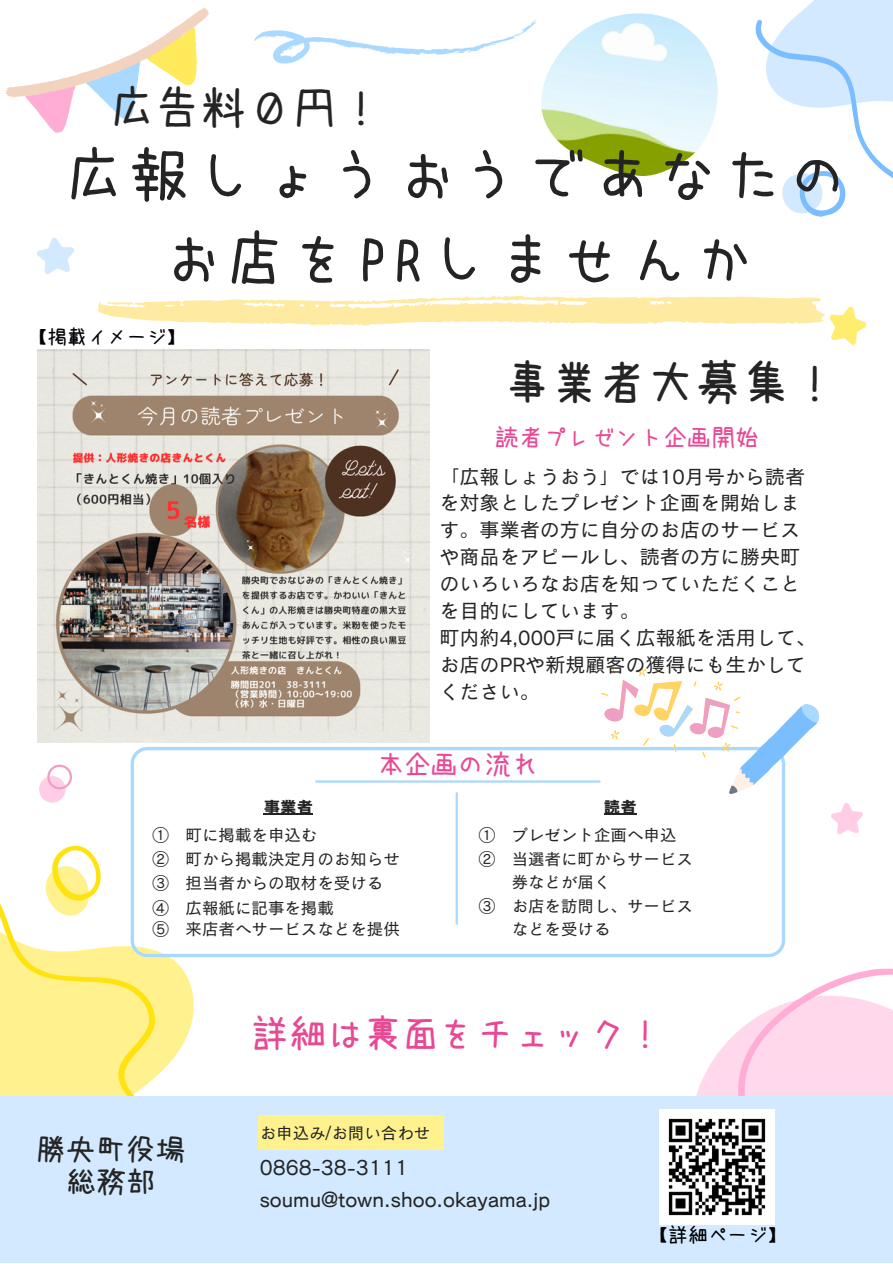
<style>
.page{position:relative;width:893px;height:1264px;background:#fff}
.page>*{position:absolute;margin:0;border:0;box-sizing:border-box;transform-origin:0 0}
.t1{font:60px/83.2px "Generic 0";letter-spacing:.1em;color:#242424;text-align:center}
.t2{font:48px "Generic 0";color:#242424}
.t3{font:45.75px "Generic 0";color:#242424}
.t4{font:37.5px "Generic 0";color:#e84894}
.t5{font:30px/32.5px "Generic 0";color:#242424;text-align:center}
.t6{font:27px "Generic 0";color:#e84894}
.t7{font:24px "Generic 0";color:#e84894}
.t8{font:21.15px "Generic 1";color:#242424}
.t9{font:21px "Generic 1";color:#242424}
.t10{font:20.1px/26.8px "Generic 1";color:#242424}
.t11{font:19.8px "Generic 0";color:#000}
.t12{font:16.5px/24.5px "Generic 1";color:#242424}
.t13{font:16.5px "Generic 2";color:#242424}
</style>
<div class="page">
<svg style="left:755px;top:0;width:137px;height:217px"></svg>
<svg style="left:696px;top:1047px;width:27px;height:49px"></svg>
<svg style="left:723px;top:968px;width:169px;height:128px;fill:#ffd8eb"></svg>
<svg style="left:0;top:832px;width:190px;height:264px;fill:#fff28e"></svg>
<svg style="left:6px;top:7px;width:203px;height:126px"></svg>
<img style="left:541px;top:13px;width:177px;height:163px">
<svg style="left:37px;top:238px;width:37px;height:36px"></svg>
<svg style="left:98px;top:295px;width:769px;height:50px"></svg>
<svg style="left:831px;top:803px;width:32px;height:31px"></svg>
<div style="left:0;top:1096px;width:892px;height:166px;background:#d2e9ff"></div>
<div style="left:258px;top:1115px;width:186px;height:34px;background:#fff28e"></div>
<svg style="left:131px;top:747px;width:654px;height:210px"></svg>
<hr style="left:316px;top:780px;width:283px;height:2px;background:#a9d9ff">
<hr style="left:455px;top:793px;width:3px;height:130px;background:#a9d9ff">
<svg style="left:601px;top:666px;width:218px;height:128px"></svg>
<svg style="left:254px;top:19px;width:283px;height:44px"></svg>
<div style="left:39px;top:776px;width:27px;height:26px;background:#ffcde5;border-radius:50%"></div>
<svg style="left:47px;top:764px;width:25px;height:25px"></svg>
<img style="left:37px;top:350px;width:392px;height:392px">
<img style="left:659px;top:1109px;width:115px;height:115px">
<hr style="left:264px;top:814px;width:49px;height:1px;background:#242424">
<hr style="left:604px;top:814px;width:33px;height:1px;background:#242424">
<h3 class="t3" style="left:109px;top:85px;width:276px">広告料０円！</h3>
<h1 class="t1" style="left:64px;top:133px;width:787px">広報しょうおうであなたのお店をPRしませんか</h1>
<p class="t11" style="left:28px;top:327px;width:160px">【掲載イメージ】</p>
<h2 class="t2" style="left:503px;top:359px;width:337px">事業者大募集！</h2>
<p class="t7" style="left:495px;top:426px;width:265px">読者プレゼント企画開始</p>
<p class="t10" style="left:439px;top:463px;width:378px">「広報しょうおう」では10⽉号から読者を対象としたプレゼント企画を開始します。事業者の⽅に⾃分のお店のサービスや商品をアピールし、読者の⽅に勝央町のいろいろなお店を知っていただくことを⽬的にしています。<br>町内約4,000⼾に届く広報紙を活⽤して、お店のPRや新規顧客の獲得にも⽣かしてください。</p>
<h3 class="t6" style="left:377px;top:750px;width:163px">本企画の流れ</h3>
<p class="t13" style="left:264px;top:797px;width:51px">事業者</p>
<p class="t13" style="left:604px;top:797px;width:34px">読者</p>
<p class="t12" style="left:153px;top:822px;width:249px">① 町に掲載を申込む<br>② 町から掲載決定⽉のお知らせ</p>
<p class="t12" style="left:153px;top:896px;width:183px">④ 広報紙に記事を掲載</p>
<p class="t12" style="left:478px;top:822px;width:216px">① プレゼント企画へ申込<br>② 当選者に町からサービス</p>
<p class="t12" style="left:478px;top:869px;width:216px;line-height:24.9px;text-indent:33px">券などが届く<br>③ お店を訪問し、サービス</p>
<p class="t12" style="left:153px;top:871px;width:232px">③ 担当者からの取材を受ける</p>
<p class="t12" style="left:153px;top:917px;width:249px">⑤ 来店者へサービスなどを提供</p>
<p class="t12" style="left:511px;top:917px;width:100px">などを受ける</p>
<h3 class="t5" style="left:36px;top:1132px;width:151px">勝央町役場総務部</h3>
<h3 class="t4" style="left:252px;top:1015px;width:414px">詳細は裏面をチェック！</h3>
<p class="t12" style="left:260px;top:1120px;width:172px">お申込み/お問い合わせ</p>
<p class="t9" style="left:260px;top:1156px;width:150px">0868-38-3111</p>
<p class="t8" style="left:260px;top:1188px;width:292px">soumu@town.shoo.okayama.jp</p>
<p class="t11" style="left:648px;top:1224px;width:140px">【詳細ページ】</p>
</div>
